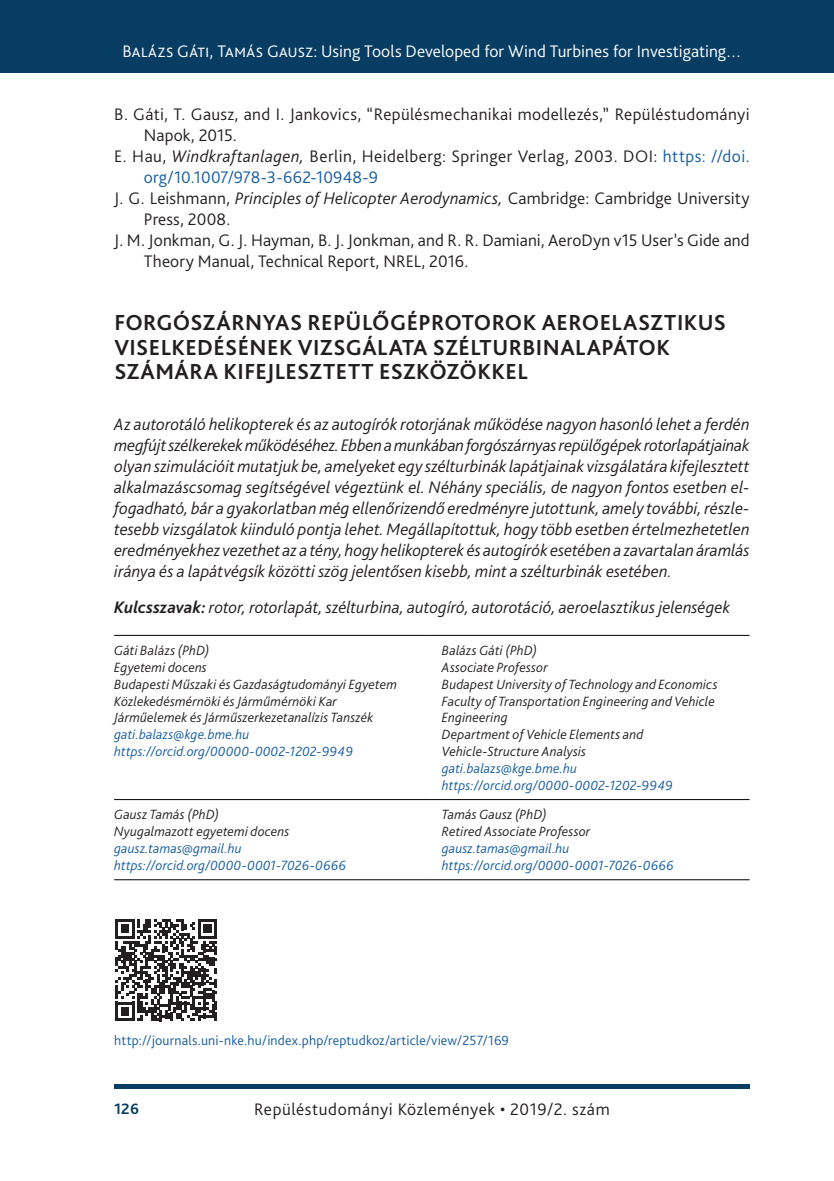
<style>
.page{position:relative;width:834px;height:1181px;background:#fff}
.page>*{position:absolute;margin:0;border:0;box-sizing:border-box;transform-origin:0 0}
.Abctract_head{font:700 22.75px/24.5px "Bliss Pro";letter-spacing:.02em;color:#231f20}
._3__Abstract{font:italic 300 17.5px/21px "Bliss Pro";letter-spacing:.005em;color:#231f20;text-align:justify}
._6__Bibliography_ite{font:300 17.5px/21px "Bliss Pro";letter-spacing:.015em;color:#231f20}
.t1{font:300 17.5px "Bliss Pro";letter-spacing:.01em;color:#fff}
.t2{font:700 15.75px "Bliss Pro";color:#083d63}
.Életrajz_táblázatban{font:italic 300 14px/16.8px "Bliss Pro";letter-spacing:.015em;color:#231f20}
.Életrajz_táblázatban-2{font:italic 300 14px "Bliss Pro";letter-spacing:.01em;color:#175d9e}
.Footnote_text{font:300 14px "Bliss Pro";letter-spacing:.01em;color:#175d9e}
.s1{font-style:italic}
.s2{color:#175d9e}
.s3{font-weight:700}
</style>
<div class="page">
<div style="left:0;top:0;width:833px;height:73px;background:#083d63"></div>
<div style="left:114px;top:1084px;width:635px;height:5px;background:#083d63"></div>
<svg style="left:114px;top:800px;width:635px;height:1px"></svg>
<hr style="left:114px;top:635px;width:318px;height:1px;background:#000001">
<hr style="left:432px;top:635px;width:317px;height:1px;background:#000001">
<hr style="left:114px;top:799px;width:318px;height:1px;background:#000001">
<hr style="left:432px;top:799px;width:317px;height:1px;background:#000001">
<hr style="left:114px;top:879px;width:318px;height:1px;background:#000001">
<hr style="left:432px;top:879px;width:317px;height:1px;background:#000001">
<svg style="left:115px;top:919px;width:102px;height:102px"></svg>
<p class="t1" style="left:122px;top:41px;width:620px">Balázs Gáti, Tamás Gausz: Using Tools Developed for Wind Turbines for Investigating…</p>
<p class="_6__Bibliography_ite" style="left:144px;top:103px;width:607px;text-indent:-30px">B. Gáti, T. Gausz, and I. Jankovics, “Repülésmechanikai modellezés,” Repüléstudományi<br>Napok, 2015.</p>
<p class="_6__Bibliography_ite" style="left:144px;top:145px;width:607px;text-indent:-30px">E. Hau, <span class="s1">Windkraftanlagen,</span> Berlin, Heidelberg: Springer Verlag, 2003. DOI: <span class="s2">https: //doi. org/10.1007/978-3-662-10948-9</span></p>
<p class="_6__Bibliography_ite" style="left:144px;top:187px;width:606px;text-indent:-30px">J. G. Leishmann, <span class="s1">Principles of Helicopter Aerodynamics,</span> Cambridge: Cambridge University<br>Press, 2008.</p>
<p class="_6__Bibliography_ite" style="left:144px;top:229px;width:607px;text-indent:-30px">J. M. Jonkman, G. J. Hayman, B. J. Jonkman, and R. R. Damiani, AeroDyn v15 User’s Gide and<br>Theory Manual, Technical Report, NREL, 2016.</p>
<p class="Abctract_head" style="left:114px;top:310px;width:613px">FORGÓSZÁRNYAS REPÜLŐGÉPROTOROK AEROELASZTIKUS<br>VISELKEDÉSÉNEK VIZSGÁLATA SZÉLTURBINALAPÁTOK<br>SZÁMÁRA KIFEJLESZTETT ESZKÖZÖKKEL</p>
<p class="_3__Abstract" style="left:114px;top:413px;width:636px">Az autorotáló helikopterek és az autogírók rotorjának működése nagyon hasonló lehet a ferdén megfújt szélkerekek működéséhez. Ebben amunkában forgószárnyas repülőgépek rotorlapátjainak olyan szimulációit mutatjuk be, amelyeket egy szélturbinák lapátjainak vizsgálatára kifejlesztett alkalmazáscsomag segítségével végeztünk el. Néhány speciális, de nagyon fontos esetben el&shy;fogadható, bár a gyakorlatban még ellenőrizendő eredményre jutottunk, amely további, részle&shy;tesebb vizsgálatok kiinduló pontja lehet. Megállapítottuk, hogy több esetben értelmezhetetlen eredményekhez vezethet az a tény, hogy helikopterek és autogírók esetében a zavartalan áramlás iránya és a lapátvégsík közötti szög jelentősen kisebb, mint a szélturbinák esetében.</p>
<p class="_3__Abstract" style="left:114px;top:596px;width:617px"><span class="s3">Kulcsszavak:</span> rotor, rotorlapát, szélturbina, autogíró, autorotáció, aeroelasztikus jelenségek</p>
<p class="Életrajz_táblázatban" style="left:114px;top:642px;width:97px">Gáti Balázs (PhD)</p>
<p class="Életrajz_táblázatban" style="left:114px;top:658px;width:94px">Egyetemi docens</p>
<p class="Életrajz_táblázatban" style="left:114px;top:675px;width:284px">Budapesti Műszaki és Gazdaságtudományi Egyetem</p>
<p class="Életrajz_táblázatban" style="left:114px;top:692px;width:224px">Közlekedésmérnöki és Járműmérnöki Kar</p>
<p class="Életrajz_táblázatban" style="left:114px;top:709px;width:261px">Járműelemek és Járműszerkezetanalízis Tanszék</p>
<p class="Életrajz_táblázatban-2" style="left:114px;top:726px;width:137px">gati.balazs@kge.bme.hu</p>
<p class="Életrajz_táblázatban-2" style="left:114px;top:742px;width:240px">https://orcid.org/00000-0002-1202-9949</p>
<p class="Életrajz_táblázatban" style="left:441px;top:642px;width:97px">Balázs Gáti (PhD)</p>
<p class="Életrajz_táblázatban" style="left:441px;top:658px;width:107px">Associate Professor</p>
<p class="Életrajz_táblázatban" style="left:441px;top:675px;width:277px">Budapest University of Technology and Economics</p>
<p class="Életrajz_táblázatban" style="left:441px;top:692px;width:274px">Faculty of Transportation Engineering and Vehicle<br>Engineering</p>
<p class="Életrajz_táblázatban" style="left:441px;top:726px;width:203px">Department of Vehicle Elements and<br>Vehicle-Structure Analysis</p>
<p class="Életrajz_táblázatban-2" style="left:441px;top:759px;width:137px">gati.balazs@kge.bme.hu</p>
<p class="Életrajz_táblázatban-2" style="left:441px;top:776px;width:233px">https://orcid.org/0000-0002-1202-9949</p>
<p class="Életrajz_táblázatban" style="left:114px;top:806px;width:106px">Gausz Tamás (PhD)</p>
<p class="Életrajz_táblázatban" style="left:114px;top:823px;width:177px">Nyugalmazott egyetemi docens</p>
<p class="Életrajz_táblázatban-2" style="left:114px;top:839px;width:129px">gausz.tamas@gmail.hu</p>
<p class="Életrajz_táblázatban-2" style="left:114px;top:856px;width:234px">https://orcid.org/0000-0001-7026-0666</p>
<p class="Életrajz_táblázatban" style="left:441px;top:806px;width:106px">Tamás Gausz (PhD)</p>
<p class="Életrajz_táblázatban" style="left:441px;top:823px;width:150px">Retired Associate Professor</p>
<p class="Életrajz_táblázatban-2" style="left:441px;top:839px;width:129px">gausz.tamas@gmail.hu</p>
<p class="Életrajz_táblázatban-2" style="left:441px;top:856px;width:234px">https://orcid.org/0000-0001-7026-0666</p>
<p class="Footnote_text" style="left:114px;top:1031px;width:396px">http://journals.uni-nke.hu/index.php/reptudkoz/article/view/257/169</p>
<p class="t2" style="left:114px;top:1099px;width:26px">126</p>
<p class="_6__Bibliography_ite" style="left:254px;top:1098px;width:357px">Repüléstudományi Közlemények • 2019/2. szám</p>
</div>
